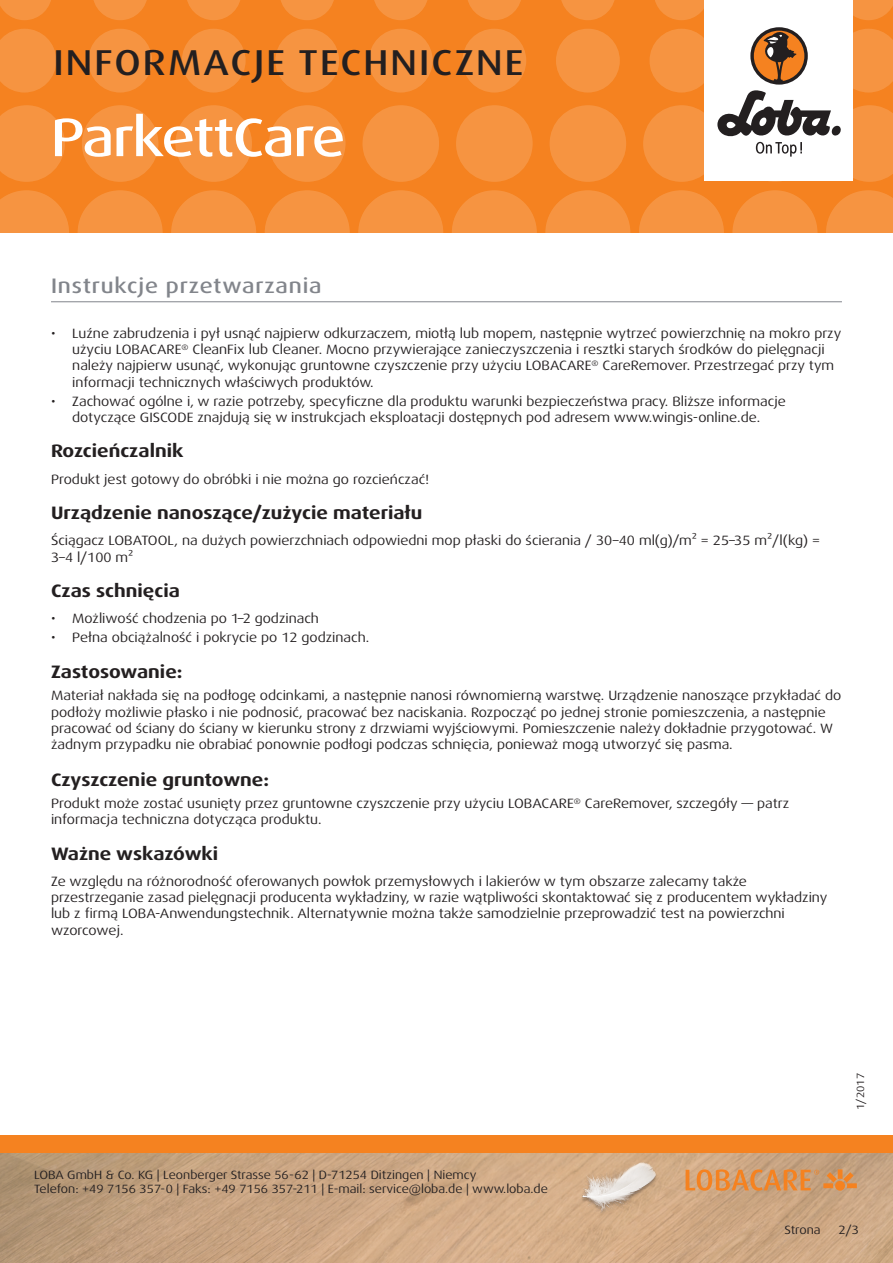
<style>
.page{position:relative;width:893px;height:1263px;background:#fff}
.page>*{position:absolute;margin:0;border:0;box-sizing:border-box;transform-origin:0 0}
.t1{font:500 expanded 54px "Dax Pro";letter-spacing:-.025em;color:#fff}
.t2{font:500 expanded 36px "Dax Pro";letter-spacing:.06em;color:#231f20}
.Titel_grau{font:500 expanded 21px "Dax Pro";letter-spacing:.04em;color:#82858b}
.t3{font:700 expanded 18px "Dax Pro";color:#231f20}
.Text{font:expanded 13.5px/16.2px "Dax Pro";color:#231f20}
.t4{font:expanded 12px/14.4px "Dax Pro";color:#231f20}
.t5{font:expanded 10.5px "Dax Pro";color:#231f20}
</style>
<div class="page">
<div style="left:0;top:0;width:893px;height:233px;background:#f58220"></div>
<svg style="left:0;top:190px;width:69px;height:43px"></svg>
<svg style="left:78px;top:190px;width:85px;height:85px;fill:#f69441"></svg>
<svg style="left:171px;top:190px;width:85px;height:85px;fill:#f69441"></svg>
<svg style="left:265px;top:190px;width:85px;height:85px;fill:#f69441"></svg>
<svg style="left:358px;top:190px;width:85px;height:85px;fill:#f69441"></svg>
<svg style="left:545px;top:190px;width:85px;height:85px;fill:#f69441"></svg>
<svg style="left:452px;top:190px;width:85px;height:85px;fill:#f69441"></svg>
<svg style="left:732px;top:190px;width:85px;height:85px;fill:#f69441"></svg>
<svg style="left:639px;top:190px;width:85px;height:85px;fill:#f69441"></svg>
<svg style="left:826px;top:190px;width:67px;height:43px"></svg>
<svg style="left:0;top:105px;width:65px;height:77px"></svg>
<svg style="left:82px;top:105px;width:76px;height:77px"></svg>
<svg style="left:175px;top:105px;width:77px;height:77px"></svg>
<svg style="left:269px;top:105px;width:76px;height:77px"></svg>
<svg style="left:456px;top:105px;width:77px;height:77px"></svg>
<svg style="left:362px;top:105px;width:77px;height:77px"></svg>
<svg style="left:550px;top:105px;width:76px;height:77px"></svg>
<svg style="left:0;top:29px;width:56px;height:63px"></svg>
<svg style="left:182px;top:29px;width:64px;height:63px"></svg>
<svg style="left:88px;top:29px;width:64px;height:63px"></svg>
<svg style="left:275px;top:29px;width:64px;height:63px"></svg>
<svg style="left:462px;top:29px;width:64px;height:63px"></svg>
<svg style="left:369px;top:29px;width:64px;height:63px"></svg>
<svg style="left:556px;top:29px;width:64px;height:63px"></svg>
<svg style="left:0;top:0;width:51px;height:20px"></svg>
<svg style="left:187px;top:0;width:53px;height:20px"></svg>
<svg style="left:468px;top:0;width:53px;height:20px"></svg>
<svg style="left:655px;top:0;width:49px;height:20px"></svg>
<svg style="left:93px;top:0;width:54px;height:20px"></svg>
<svg style="left:374px;top:0;width:54px;height:20px"></svg>
<svg style="left:281px;top:0;width:53px;height:20px"></svg>
<svg style="left:561px;top:0;width:54px;height:20px"></svg>
<svg style="left:853px;top:0;width:40px;height:20px"></svg>
<img style="left:0;top:1152px;width:893px;height:111px">
<div style="left:0;top:1135px;width:893px;height:17px;background:#f58220"></div>
<div style="left:704px;top:0;width:149px;height:181px;background:#fff"></div>
<svg style="left:643px;top:28px;width:250px;height:154px"></svg>
<img style="left:578px;top:1161px;width:82px;height:81px">
<svg style="left:686px;top:1169px;width:171px;height:22px;background:#d9965b"></svg>
<hr style="left:51px;top:301px;width:791px;height:1px;background:#82858b">
<h2 class="t2" style="left:53px;top:40px;width:471px">INFORMACJE TECHNICZNE</h2>
<p class="t1" style="left:51px;top:103px;width:296px">ParkettCare</p>
<p class="Titel_grau" style="left:51px;top:272px;width:272px">Instrukcje przetwarzania</p>
<p class="Text" style="left:72px;top:325px;width:771px;text-indent:-21px">• Luźne zabrudzenia i pył usnąć najpierw odkurzaczem, miotłą lub mopem, następnie wytrzeć powierzchnię na mokro przy użyciu LOBACARE<sup>®</sup> CleanFix lub Cleaner. Mocno przywierające zanieczyszczenia i resztki starych środków do pielęgnacji należy najpierw usunąć, wykonując gruntowne czyszczenie przy użyciu LOBACARE<sup>®</sup> CareRemover. Przestrzegać przy tym informacji technicznych właściwych produktów.</p>
<p class="Text" style="left:51px;top:393px;width:736px;text-align:center">• Zachować ogólne i, w razie potrzeby, specyficzne dla produktu warunki bezpieczeństwa pracy. Bliższe informacje dotyczące GISCODE znajdują się w instrukcjach eksploatacji dostępnych pod adresem www.wingis-online.de.</p>
<p class="t3" style="left:51px;top:440px;width:134px">Rozcieńczalnik</p>
<p class="Text" style="left:51px;top:471px;width:380px">Produkt jest gotowy do obróbki i nie można go rozcieńczać!</p>
<p class="t3" style="left:51px;top:501px;width:373px">Urządzenie nanoszące/zużycie materiału</p>
<p class="Text" style="left:51px;top:533px;width:771px">Ściągacz LOBATOOL, na dużych powierzchniach odpowiedni mop płaski do ścierania / 30–40 ml(g)/m² = 25–35 m²/l(kg) =<br>3–4 l/100 m²</p>
<p class="t3" style="left:51px;top:579px;width:130px">Czas schnięcia</p>
<p class="Text" style="left:51px;top:611px;width:269px">• Możliwość chodzenia po 1–2 godzinach</p>
<p class="Text" style="left:51px;top:630px;width:320px">• Pełna obciążalność i pokrycie po 12 godzinach.</p>
<p class="t3" style="left:51px;top:660px;width:133px">Zastosowanie:</p>
<p class="Text" style="left:51px;top:688px;width:792px">Materiał nakłada się na podłogę odcinkami, a następnie nanosi równomierną warstwę. Urządzenie nanoszące przykładać do podłoży możliwie płasko i nie podnosić, pracować bez naciskania. Rozpocząć po jednej stronie pomieszczenia, a następnie pracować od ściany do ściany w kierunku strony z drzwiami wyjściowymi. Pomieszczenie należy dokładnie przygotować. W żadnym przypadku nie obrabiać ponownie podłogi podczas schnięcia, ponieważ mogą utworzyć się pasma.</p>
<p class="t3" style="left:51px;top:768px;width:220px">Czyszczenie gruntowne:</p>
<p class="Text" style="left:51px;top:795px;width:740px">Produkt może zostać usunięty przez gruntowne czyszczenie przy użyciu LOBACARE<sup>®</sup> CareRemover, szczegóły — patrz informacja techniczna dotycząca produktu.</p>
<p class="t3" style="left:51px;top:842px;width:169px">Ważne wskazówki</p>
<p class="Text" style="left:51px;top:873px;width:778px">Ze względu na różnorodność oferowanych powłok przemysłowych i lakierów w tym obszarze zalecamy także przestrzeganie zasad pielęgnacji producenta wykładziny, w razie wątpliwości skontaktować się z producentem wykładziny lub z firmą LOBA-Anwendungstechnik. Alternatywnie można także samodzielnie przeprowadzić test na powierzchni wzorcowej.</p>
<p class="t4" style="left:34px;top:1167px;width:515px">LOBA GmbH &amp; Co. KG | Leonberger Strasse 56-62 | D-71254 Ditzingen | Niemcy<br>Telefon: +49 7156 357-0 | Faks: +49 7156 357-211 | E-mail: service@loba.de | www.loba.de</p>
<p class="t5" style="left:854px;top:1110px;width:38px;rotate:-90deg">1/2017</p>
<p class="t4" style="left:785px;top:1223px;width:38px">Strona</p>
<p class="t4" style="left:838px;top:1223px;width:22px">2/3</p>
</div>
